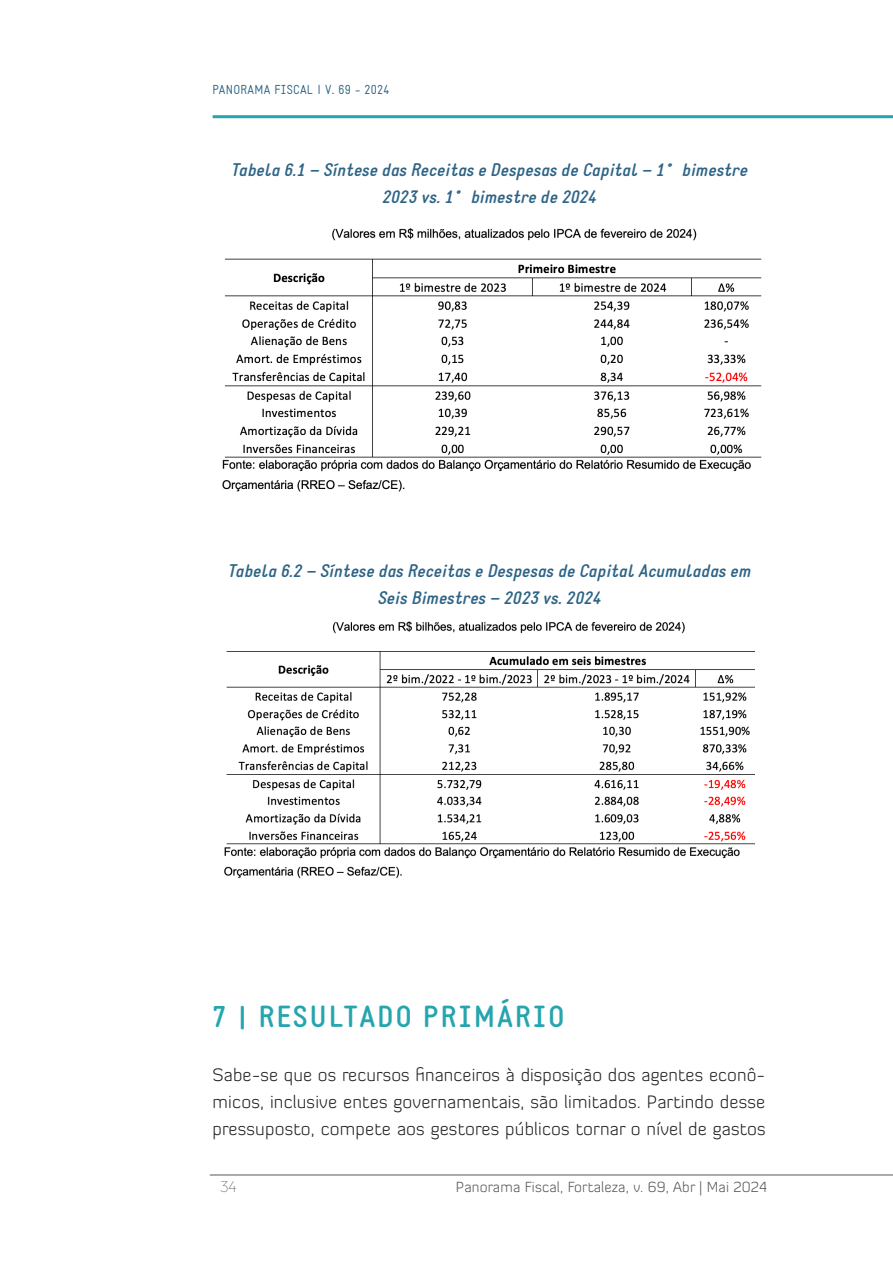
<style>
.page{position:relative;width:893px;height:1263px;background:#fff}
.page>*{position:absolute;margin:0;border:0;box-sizing:border-box;transform-origin:0 0}
.t1{font:700 30px "Static";letter-spacing:.075em;color:#25a5ad}
.t2{font:300 18px/27px "Diavlo";letter-spacing:.01em;color:#231f20;text-align:justify}
.t3{font:italic 700 18px/27px "Static";letter-spacing:.01em;color:#2e6486;text-align:center}
.t4{font:300 15px "Uni Neue";color:#545557}
.t5{font:300 14.7px "Diavlo";letter-spacing:.01em;color:#545557}
.t6{font:12.75px "Static";letter-spacing:.025em;color:#2e6588}
</style>
<div class="page">
<hr style="left:213px;top:115px;width:680px;height:3px;background:#25a5ad">
<hr style="left:210px;top:1175px;width:683px;height:1px;background:#545557">
<img style="left:222px;top:228px;width:540px;height:264px">
<img style="left:224px;top:621px;width:531px;height:258px">
<p class="t6" style="left:213px;top:81px;width:178px">PANORAMA FISCAL | V. 69 - 2024</p>
<p class="t3" style="left:231px;top:157px;width:518px">Tabela 6.1 – Síntese das Receitas e Despesas de Capital – 1˚º bimestre<br>2023 vs. 1˚º bimestre de 2024</p>
<p class="t3" style="left:228px;top:557px;width:524px">Tabela 6.2 – Síntese das Receitas e Despesas de Capital Acumuladas em<br>Seis Bimestres – 2023 vs. 2024</p>
<p class="t1" style="left:213px;top:998px;width:354px">7 | RESULTADO PRIMÁRIO</p>
<p class="t2" style="left:213px;top:1061px;width:555px">Sabe-se que os recursos financeiros à disposição dos agentes econô&shy;micos, inclusive entes governamentais, são limitados. Partindo desse pressuposto, compete aos gestores públicos tornar o nível de gastos</p>
<p class="t4" style="left:220px;top:1178px;width:18px">34</p>
<p class="t5" style="left:456px;top:1178px;width:312px">Panorama Fiscal, Fortaleza, v. 69, Abr | Mai 2024</p>
</div>
